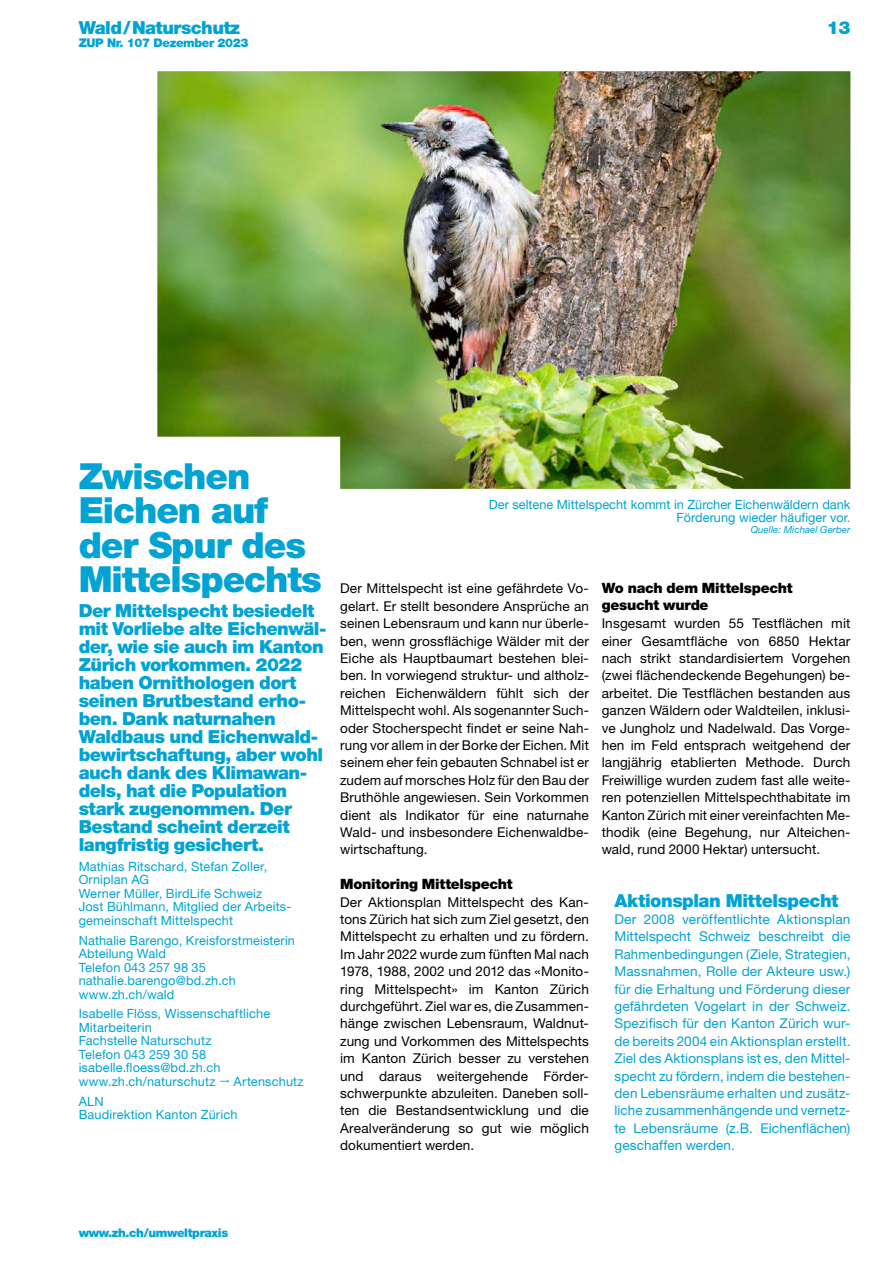
<style>
.page{position:relative;width:893px;height:1263px;background:#fff}
.page>*{position:absolute;margin:0;border:0;box-sizing:border-box;transform-origin:0 0}
.H1-24-Haupt-Titel_1_Ebene{font:900 36px/34.5px "Helvetica Neue LT Std";letter-spacing:-.03em;color:#00a3d3}
.P-12-Lead{font:900 18px/18px "Helvetica Neue LT Std";letter-spacing:-.03em;color:#00a3d3}
.Boxen_CYAN_H2-12-BoxenTitel_2_Ebene{font:900 18px "Helvetica Neue LT Std";letter-spacing:-.025em;color:#00a3d3}
.H2-9_5-Zwi-Titel_2_Ebene{font:900 14.25px/16.4px "Helvetica Neue LT Std";letter-spacing:-.02em;color:#000}
.P-9-_Grundtext{font:13.5px/17.4px "Helvetica Neue LT Std";letter-spacing:.01em;color:#000;text-align:justify}
.Boxen_CYAN_P-9-BoxenTEXT{font:13.5px/17.4px "Helvetica Neue LT Std";letter-spacing:.01em;color:#00a3d3;text-align:justify}
.P-8_5-Autor{font:12.75px/13.5px "Helvetica Neue LT Std";letter-spacing:.01em;color:#00a3d3}
.P-8_5-Legende{font:12.75px/13.5px "Helvetica Neue LT Std";color:#00a3d3;text-align:right}
.t1{font:900 12px "Helvetica Neue LT Std";letter-spacing:-.03em;color:#00a3d3}
.P-6_5-Quelle{font:italic 9.75px "Helvetica Neue LT Std";color:#00a3d3}
</style>
<div class="page">
<img style="left:157px;top:71px;width:693px;height:418px">
<h2 class="P-12-Lead" style="left:79px;top:19px;width:163px">Wald/Naturschutz</h2>
<p class="t1" style="left:79px;top:35px;width:171px">ZUP Nr. 107 Dezember 2023</p>
<h2 class="P-12-Lead" style="left:827px;top:19px;width:25px">13</h2>
<h1 class="H1-24-Haupt-Titel_1_Ebene" style="left:79px;top:459px;width:245px">Zwischen<br>Eichen auf der Spur des<br>Mittelspechts</h1>
<p class="P-12-Lead" style="left:79px;top:601px;width:249px">Der Mittelspecht besiedelt mit Vorliebe alte Eichenwäl&shy;der, wie sie auch im Kanton<br>Zürich vorkommen. 2022 haben Ornithologen dort seinen Brutbestand erho&shy;ben. Dank naturnahen<br>Waldbaus und Eichenwald&shy;bewirtschaftung, aber wohl auch dank des Klimawan&shy;dels, hat die Population stark zugenommen. Der<br>Bestand scheint derzeit langfristig gesichert.</p>
<p class="P-8_5-Autor" style="left:79px;top:859px;width:214px">Mathias Ritschard, Stefan Zoller,<br>Orniplan AG<br>Werner Müller, BirdLife Schweiz<br>Jost Bühlmann, Mitglied der Arbeits&shy;gemeinschaft Mittelspecht</p>
<p class="P-8_5-Autor" style="left:79px;top:933px;width:218px">Nathalie Barengo, Kreisforstmeisterin<br>Abteilung Wald<br>Telefon 043 257 98 35 nathalie.barengo@bd.zh.ch www.zh.ch/wald</p>
<p class="P-8_5-Autor" style="left:79px;top:1007px;width:193px">Isabelle Flöss, Wissenschaftliche<br>Mitarbeiterin<br>Fachstelle Naturschutz<br>Telefon 043 259 30 58 isabelle.floess@bd.zh.ch www.zh.ch/naturschutz</p>
<p class="P-8_5-Autor" style="left:234px;top:1074px;width:72px">Artenschutz</p>
<p class="P-8_5-Autor" style="left:79px;top:1094px;width:160px">ALN<br>Baudirektion Kanton Zürich</p>
<p class="P-8_5-Legende" style="left:489px;top:497px;width:363px">Der seltene Mittelspecht kommt in Zürcher Eichenwäldern dank<br>Förderung wieder häufiger vor.</p>
<p class="P-6_5-Quelle" style="left:751px;top:524px;width:101px">Quelle: Michael Gerber</p>
<h2 class="H2-9_5-Zwi-Titel_2_Ebene" style="left:602px;top:580px;width:192px">Wo nach dem Mittelspecht gesucht wurde</h2>
<p class="P-9-_Grundtext" style="left:602px;top:614px;width:250px">Insgesamt wurden 55 Testflächen mit einer Gesamtfläche von 6850 Hektar nach strikt standardisiertem Vorgehen (zwei flächendeckende Begehungen) be&shy;arbeitet. Die Testflächen bestanden aus ganzen Wäldern oder Waldteilen, inklusi&shy;ve Jungholz und Nadelwald. Das Vorge&shy;hen im Feld entsprach weitgehend der langjährig etablierten Methode. Durch Freiwillige wurden zudem fast alle weite&shy;ren potenziellen Mittelspechthabitate im Kanton Zürich mit einer vereinfachten Me&shy;thodik (eine Begehung, nur Alteichen&shy;wald, rund 2000 Hektar) untersucht.</p>
<p class="P-9-_Grundtext" style="left:340px;top:580px;width:250px">Der Mittelspecht ist eine gefährdete Vo&shy;gelart. Er stellt besondere Ansprüche an seinen Lebensraum und kann nur überle&shy;ben, wenn grossflächige Wälder mit der Eiche als Hauptbaumart bestehen blei&shy;ben. In vorwiegend struktur- und altholz&shy;reichen Eichenwäldern fühlt sich der Mittelspecht wohl. Als sogenannter Such&shy;oder Stocherspecht findet er seine Nah&shy;rung vor allem in der Borke der Eichen. Mit seinem eher fein gebauten Schnabel ist er zudem auf morsches Holz für den Bau der Bruthöhle angewiesen. Sein Vorkommen dient als Indikator für eine naturnahe Wald- und insbesondere Eichenwaldbe&shy;wirtschaftung.</p>
<h2 class="H2-9_5-Zwi-Titel_2_Ebene" style="left:340px;top:876px;width:174px">Monitoring Mittelspecht</h2>
<p class="P-9-_Grundtext" style="left:340px;top:893px;width:250px">Der Aktionsplan Mittelspecht des Kan&shy;tons Zürich hat sich zum Ziel gesetzt, den Mittelspecht zu erhalten und zu fördern.<br>Im Jahr 2022 wurde zum fünften Mal nach 1978, 1988, 2002 und 2012 das «Monito&shy;ring Mittelspecht» im Kanton Zürich durchgeführt. Ziel war es, die Zusammen&shy;hänge zwischen Lebensraum, Waldnut&shy;zung und Vorkommen des Mittelspechts im Kanton Zürich besser zu verstehen und daraus weitergehende Förder&shy;schwerpunkte abzuleiten. Daneben soll&shy;ten die Bestandsentwicklung und die Arealveränderung so gut wie möglich dokumentiert werden.</p>
<h2 class="Boxen_CYAN_H2-12-BoxenTitel_2_Ebene" style="left:614px;top:889px;width:226px">Aktionsplan Mittelspecht</h2>
<p class="Boxen_CYAN_P-9-BoxenTEXT" style="left:614px;top:910px;width:238px">Der 2008 veröffentlichte Aktionsplan Mittelspecht Schweiz beschreibt die Rahmenbedingungen (Ziele, Strategien, Massnahmen, Rolle der Akteure usw.) für die Erhaltung und Förderung dieser gefährdeten Vogelart in der Schweiz.<br>Spezifisch für den Kanton Zürich wur&shy;de bereits 2004 ein Aktionsplan erstellt.<br>Ziel des Aktionsplans ist es, den Mittel&shy;specht zu fördern, indem die bestehen&shy;den Lebensräume erhalten und zusätz&shy;liche zusammenhängende und vernetz&shy;te Lebensräume (z.B. Eichenflächen) geschaffen werden.</p>
<p class="t1" style="left:79px;top:1226px;width:151px">www.zh.ch/umweltpraxis</p>
</div>
